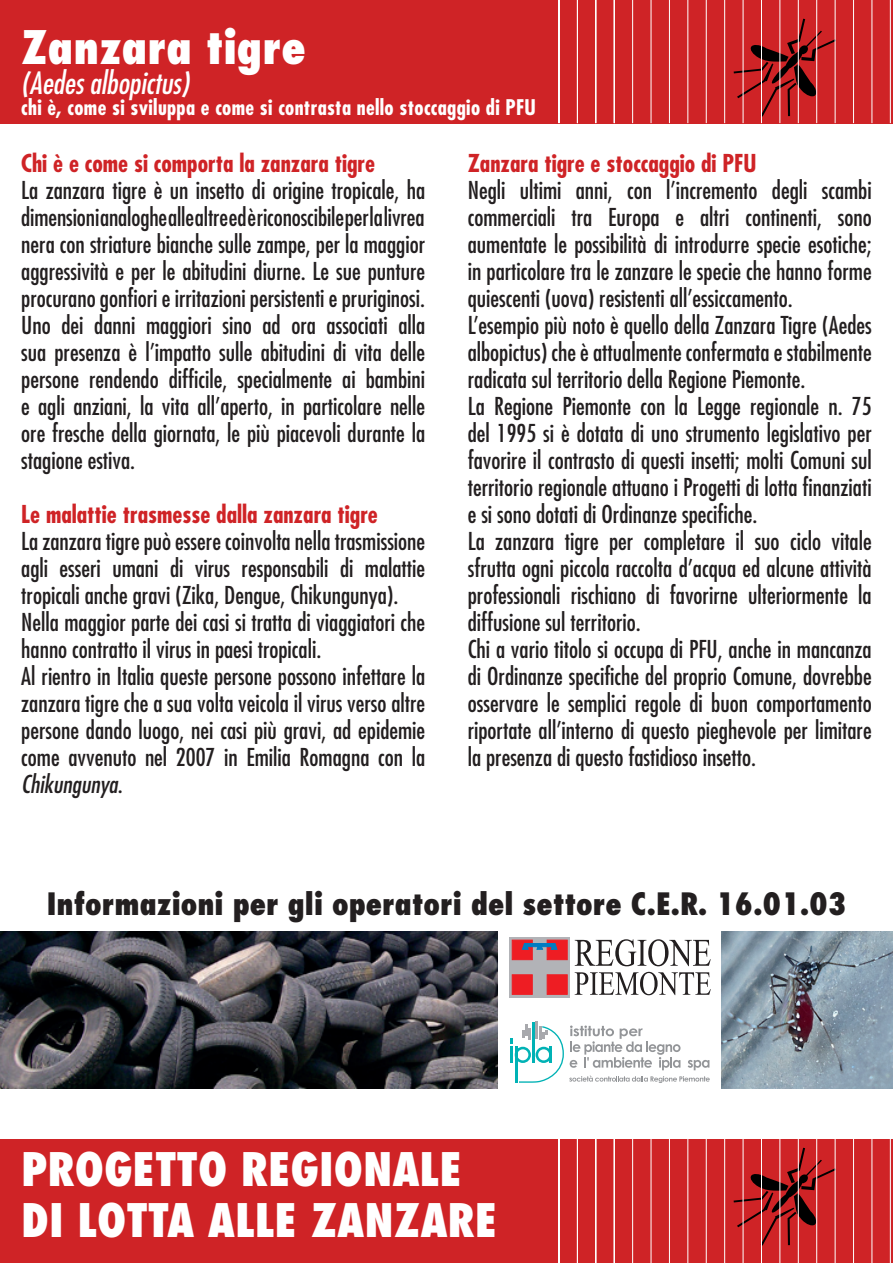
<style>
.page{position:relative;width:893px;height:1263px;background:#fff}
.page>*{position:absolute;margin:0;border:0;box-sizing:border-box;transform-origin:0 0}
.t1{font:800 condensed 45px/51px "Futura LT";color:#fff}
.t2{font:800 condensed 30px "Futura LT";color:#231f20}
.t3{font:italic condensed 30px "Futura LT";color:#fff}
.t4{font:condensed 24px/27px "Futura LT";color:#231f20}
.t5{font:700 condensed 24px "Futura LT";color:#cf2326}
.t6{font:700 condensed 21px "Futura LT";letter-spacing:.015em;color:#fff}
.s1{font-style:italic}
</style>
<div class="page">
<div style="left:0;top:0;width:893px;height:123px;background:#cf2326"></div>
<div style="left:0;top:1140px;width:893px;height:123px;background:#cf2326"></div>
<svg style="left:734px;top:1148px;width:101px;height:97px"></svg>
<hr style="left:892px;top:1138px;width:1px;height:125px;background:#fff">
<hr style="left:890px;top:1138px;width:1px;height:125px;background:#fff">
<hr style="left:871px;top:1138px;width:1px;height:125px;background:#fff">
<hr style="left:853px;top:1138px;width:1px;height:125px;background:#fff">
<hr style="left:835px;top:1138px;width:1px;height:125px;background:#fff">
<hr style="left:816px;top:1138px;width:1px;height:125px;background:#fff">
<hr style="left:798px;top:1138px;width:1px;height:125px;background:#fff">
<hr style="left:779px;top:1138px;width:1px;height:125px;background:#fff">
<hr style="left:761px;top:1138px;width:1px;height:125px;background:#fff">
<hr style="left:743px;top:1138px;width:1px;height:125px;background:#fff">
<hr style="left:724px;top:1138px;width:1px;height:125px;background:#fff">
<hr style="left:706px;top:1138px;width:1px;height:125px;background:#fff">
<hr style="left:687px;top:1138px;width:1px;height:125px;background:#fff">
<hr style="left:669px;top:1138px;width:1px;height:125px;background:#fff">
<hr style="left:651px;top:1138px;width:1px;height:125px;background:#fff">
<hr style="left:632px;top:1138px;width:1px;height:125px;background:#fff">
<hr style="left:614px;top:1138px;width:1px;height:125px;background:#fff">
<hr style="left:595px;top:1138px;width:1px;height:125px;background:#fff">
<hr style="left:577px;top:1138px;width:1px;height:125px;background:#fff">
<hr style="left:558px;top:1138px;width:1px;height:125px;background:#fff">
<svg style="left:734px;top:19px;width:101px;height:98px"></svg>
<hr style="left:892px;top:0;width:1px;height:123px;background:#fff">
<hr style="left:890px;top:0;width:1px;height:123px;background:#fff">
<hr style="left:871px;top:0;width:1px;height:123px;background:#fff">
<hr style="left:853px;top:0;width:1px;height:123px;background:#fff">
<hr style="left:835px;top:0;width:1px;height:123px;background:#fff">
<hr style="left:816px;top:0;width:1px;height:123px;background:#fff">
<hr style="left:798px;top:0;width:1px;height:123px;background:#fff">
<hr style="left:779px;top:0;width:1px;height:123px;background:#fff">
<hr style="left:761px;top:0;width:1px;height:123px;background:#fff">
<hr style="left:743px;top:0;width:1px;height:123px;background:#fff">
<hr style="left:724px;top:0;width:1px;height:123px;background:#fff">
<hr style="left:706px;top:0;width:1px;height:123px;background:#fff">
<hr style="left:687px;top:0;width:1px;height:123px;background:#fff">
<hr style="left:669px;top:0;width:1px;height:123px;background:#fff">
<hr style="left:651px;top:0;width:1px;height:123px;background:#fff">
<hr style="left:632px;top:0;width:1px;height:123px;background:#fff">
<hr style="left:614px;top:0;width:1px;height:123px;background:#fff">
<hr style="left:595px;top:0;width:1px;height:123px;background:#fff">
<hr style="left:577px;top:0;width:1px;height:123px;background:#fff">
<hr style="left:558px;top:0;width:1px;height:123px;background:#fff">
<img style="left:0;top:931px;width:497px;height:158px">
<img style="left:721px;top:931px;width:172px;height:158px">
<svg style="left:575px;top:972px;width:136px;height:23px"></svg>
<svg style="left:575px;top:939px;width:136px;height:27px"></svg>
<div style="left:509px;top:937px;width:61px;height:60px;background:#b2b3b7"></div>
<div style="left:547px;top:974px;width:21px;height:21px;background:#ee1d23;border:1px solid #ee1d23"></div>
<div style="left:512px;top:974px;width:21px;height:21px;background:#ee1d23;border:1px solid #ee1d23"></div>
<div style="left:512px;top:940px;width:21px;height:20px;background:#ee1d23"></div>
<div style="left:547px;top:940px;width:21px;height:20px;background:#ee1d23;border:1px solid #ee1d23"></div>
<svg style="left:521px;top:942px;width:37px;height:8px"></svg>
<svg style="left:510px;top:1021px;width:200px;height:62px"></svg>
<h1 class="t1" style="left:21px;top:21px;width:286px">Zanzara tigre</h1>
<p class="t3" style="left:21px;top:65px;width:169px">(Aedes albopictus)</p>
<p class="t6" style="left:21px;top:94px;width:516px">chi è, come si sviluppa e come si contrasta nello stoccaggio di PFU</p>
<p class="t5" style="left:468px;top:149px;width:290px">Zanzara tigre e stoccaggio di PFU</p>
<p class="t4" style="left:468px;top:177px;width:406px">Negli ultimi anni, con l’incremento degli scambi commerciali tra Europa e altri continenti, sono aumentate le possibilità di introdurre specie esotiche; in particolare tra le zanzare le specie che hanno forme quiescenti (uova) resistenti all’essiccamento.<br>L’esempio più noto è quello della Zanzara Tigre (Aedes albopictus) che è attualmente confermata e stabilmente radicata sul territorio della Regione Piemonte.<br>La Regione Piemonte con la Legge regionale n. 75 del 1995 si è dotata di uno strumento legislativo per favorire il contrasto di questi insetti; molti Comuni sul territorio regionale attuano i Progetti di lotta finanziati e si sono dotati di Ordinanze specifiche.<br>La zanzara tigre per completare il suo ciclo vitale sfrutta ogni piccola raccolta d’acqua ed alcune attività professionali rischiano di favorirne ulteriormente la diffusione sul territorio.<br>Chi a vario titolo si occupa di PFU, anche in mancanza di Ordinanze specifiche del proprio Comune, dovrebbe osservare le semplici regole di buon comportamento riportate all’interno di questo pieghevole per limitare la presenza di questo fastidioso insetto.</p>
<p class="t5" style="left:21px;top:149px;width:355px">Chi è e come si comporta la zanzara tigre</p>
<p class="t4" style="left:21px;top:177px;width:405px;text-align:justify">La zanzara tigre è un insetto di origine tropicale, ha dimensioni analoghe alle altre ed è riconoscibile per la livrea nera con striature bianche sulle zampe, per la maggior aggressività e per le abitudini diurne. Le sue punture procurano gonfiori e irritazioni persistenti e pruriginosi.<br>Uno dei danni maggiori sino ad ora associati alla sua presenza è l’impatto sulle abitudini di vita delle persone rendendo difficile, specialmente ai bambini e agli anziani, la vita all’aperto, in particolare nelle ore fresche della giornata, le più piacevoli durante la stagione estiva.</p>
<p class="t5" style="left:21px;top:500px;width:358px">Le malattie trasmesse dalla zanzara tigre</p>
<p class="t4" style="left:21px;top:528px;width:406px">La zanzara tigre può essere coinvolta nella trasmissione agli esseri umani di virus responsabili di malattie tropicali anche gravi (Zika, Dengue, Chikungunya).<br>Nella maggior parte dei casi si tratta di viaggiatori che hanno contratto il virus in paesi tropicali.<br>Al rientro in Italia queste persone possono infettare la zanzara tigre che a sua volta veicola il virus verso altre persone dando luogo, nei casi più gravi, ad epidemie come avvenuto nel 2007 in Emilia Romagna con la <span class="s1">Chikungunya</span>.</p>
<p class="t2" style="left:47px;top:885px;width:801px">Informazioni per gli operatori del settore C.E.R. 16.01.03</p>
<h1 class="t1" style="left:21px;top:1144px;width:477px">PROGETTO REGIONALE<br>DI LOTTA ALLE ZANZARE</h1>
</div>
